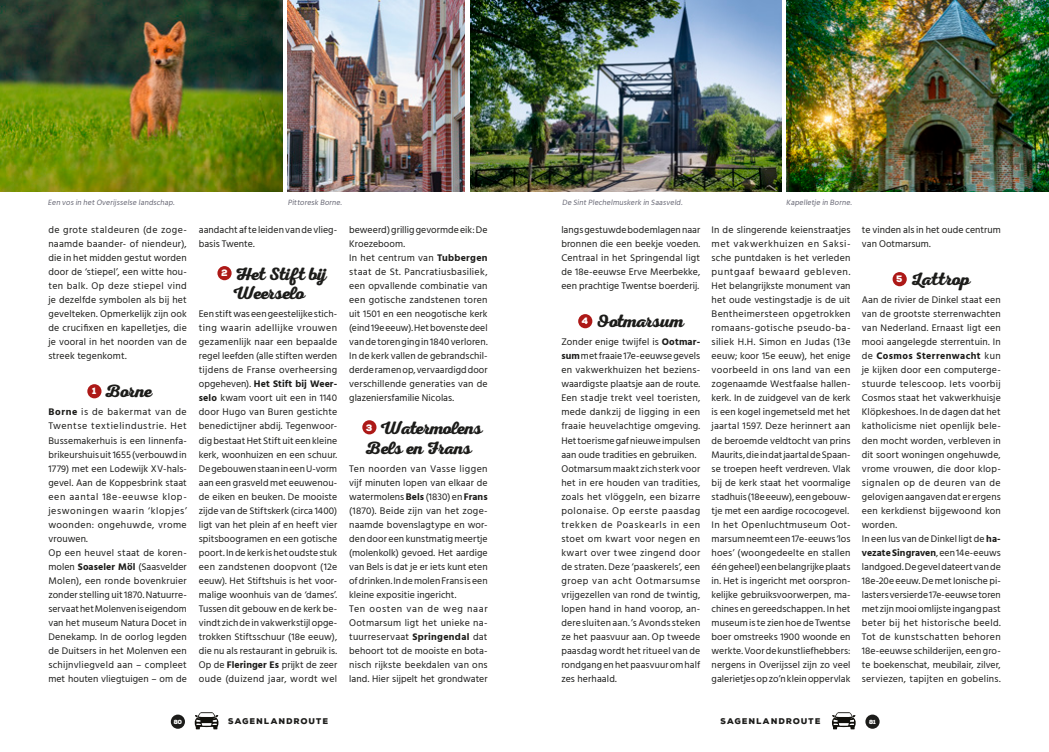
<style>
.page{position:relative;width:1049px;height:752px;background:#fff}
.page>*{position:absolute;margin:0;border:0;box-sizing:border-box;transform-origin:0 0}
.tussenkop_def{font:18px/19px "Nexa Rust Script B 00";letter-spacing:-.035em;color:#1c1c1a}
.plat_def{font:9.8px/14px "Hind Siliguri";letter-spacing:.01em;color:#1c1c1a;text-align:justify}
.plat_def-2{font:900 9px "Nexa Rust Sans";color:#fff}
.t1{font:900 8px "Nexa Rust Sans";letter-spacing:.13em;color:#1c1c1a}
.plat_def-3{font:7.8px "Hind Siliguri";color:#686875}
.t2{font:900 5.8px "Nexa Rust Sans";color:#fff}
.s1{font-weight:700}
</style>
<div class="page">
<svg style="left:194px;top:712px;width:25px;height:17px"></svg>
<svg style="left:832px;top:712px;width:24px;height:17px"></svg>
<div style="left:171px;top:714px;width:14px;height:14px;background:#1c1c1a;border-radius:50%"></div>
<div style="left:865px;top:714px;width:14px;height:14px;background:#1c1c1a;border-radius:50%"></div>
<div style="left:578px;top:314px;width:14px;height:14px;background:#ad1917;border-radius:50%"></div>
<div style="left:892px;top:272px;width:15px;height:14px;background:#ad1917;border-radius:50%"></div>
<div style="left:87px;top:384px;width:14px;height:14px;background:#ad1917;border-radius:50%"></div>
<div style="left:217px;top:266px;width:15px;height:14px;background:#ad1917;border-radius:50%"></div>
<div style="left:362px;top:420px;width:14px;height:14px;background:#ad1917;border-radius:50%"></div>
<img style="left:0;top:0;width:282px;height:191px">
<img style="left:288px;top:0;width:177px;height:191px">
<img style="left:787px;top:0;width:262px;height:191px">
<img style="left:471px;top:0;width:310px;height:191px">
<p class="plat_def-3" style="left:48px;top:197px;width:130px">Een vos in hetOverijsselse landschap.</p>
<p class="plat_def-3" style="left:288px;top:197px;width:57px">Pittoresk Borne.</p>
<p class="plat_def-3" style="left:562px;top:197px;width:123px">De SintPlechelmuskerk in Saasveld.</p>
<p class="plat_def-3" style="left:786px;top:197px;width:69px">Kapelletje in Borne.</p>
<p class="plat_def" style="left:48px;top:223px;width:140px">de grote staldeuren (de zoge&shy;naamde baander- of niendeur), die in het midden gestut worden door de ‘stiepel’, een witte hou&shy;ten balk. Op deze stiepel vind je dezelfde symbolen als bij het gevelteken. Opmerkelijk zijn ook de crucifixen en kapelletjes, die je vooral in het noorden van de streek tegenkomt.</p>
<p class="plat_def-2" style="left:92px;top:385px;width:6px">1</p>
<p class="tussenkop_def" style="left:105px;top:381px;width:48px">Borne</p>
<p class="plat_def" style="left:48px;top:405px;width:140px"><span class="s1">Borne</span> is de bakermat van de Twentse textielindustrie. Het Bussemakerhuis is een linnenfa&shy;brikeurshuis uit 1655 (verbouwd in 1779) met een Lodewijk XV-hals&shy;gevel. Aan de Koppesbrink staat een aantal 18e-eeuwse klop&shy;jeswoningen waarin ‘klopjes’ woonden: ongehuwde, vrome vrouwen.</p>
<p class="plat_def" style="left:48px;top:545px;width:140px">Op een heuvel staat de koren&shy;molen <span class="s1">Soaseler Möl</span> (Saasvelder Molen), een ronde bovenkruier zonder stelling uit 1870. Natuurre&shy;servaat het Molenven is eigendom van het museum Natura Docet in Denekamp. In de oorlog legden de Duitsers in het Molenven een schijnvliegveld aan – compleet met houten vliegtuigen – om de</p>
<p class="plat_def" style="left:199px;top:223px;width:140px">aandacht af te leiden van de vlieg&shy;basis Twente.</p>
<p class="plat_def-2" style="left:221px;top:267px;width:8px">2</p>
<p class="tussenkop_def" style="left:232px;top:264px;width:95px">Het Stift bij<br>Weerselo</p>
<p class="plat_def" style="left:199px;top:307px;width:140px">Een stift was een geestelijke stich&shy;ting waarin adellijke vrouwen gezamenlijk naar een bepaalde regel leefden (alle stiften werden tijdens de Franse overheersing opgeheven). <span class="s1">Het Stift bij Weer&shy;selo</span> kwam voort uit een in 1140 door Hugo van Buren gestichte benedictijner abdij. Tegenwoor&shy;dig bestaat Het Stift uit een kleine kerk, woonhuizen en een schuur.<br>De gebouwen staan in een U-vorm aan een grasveld met eeuwenou&shy;de eiken en beuken. De mooiste zijde van de Stiftskerk (circa 1400) ligt van het plein af en heeft vier spitsboogramen en een gotische poort. In de kerk is het oudste stuk een zandstenen doopvont (12e eeuw). Het Stiftshuis is het voor&shy;malige woonhuis van de ‘dames’.<br>Tussen dit gebouw en de kerk be&shy;vindt zich de in vakwerkstijl opge&shy;trokken Stiftsschuur (18e eeuw), die nu als restaurant in gebruik is.</p>
<p class="plat_def" style="left:199px;top:657px;width:140px">Op de <span class="s1">Fleringer Es</span> prijkt de zeer oude (duizend jaar, wordt wel</p>
<p class="plat_def" style="left:349px;top:223px;width:140px">beweerd) grillig gevormde eik: De<br>Kroezeboom.</p>
<p class="plat_def" style="left:349px;top:251px;width:140px">In het centrum van <span class="s1">Tubbergen </span>staat de St. Pancratiusbasiliek, een opvallende combinatie van een gotische zandstenen toren uit 1501 en een neogotische kerk (eind 19e eeuw). Het bovenste deel van de toren ging in 1840 verloren.<br>In de kerk vallen de gebrandschil&shy;derde ramen op, vervaardigd door verschillende generaties van de glazeniersfamilie Nicolas.</p>
<p class="plat_def-2" style="left:366px;top:421px;width:8px">3</p>
<p class="tussenkop_def" style="left:366px;top:418px;width:118px;text-indent:14px">Watermolens<br>Bels en Frans</p>
<p class="plat_def" style="left:349px;top:461px;width:140px">Ten noorden van Vasse liggen vijf minuten lopen van elkaar de watermolens <span class="s1">Bels</span> (1830) en <span class="s1">Frans </span>(1870). Beide zijn van het zoge&shy;naamde bovenslagtype en wor&shy;den door een kunstmatig meertje (molenkolk) gevoed. Het aardige van Bels is dat je er iets kunt eten of drinken. In de molen Frans is een kleine expositie ingericht.</p>
<p class="plat_def" style="left:349px;top:601px;width:140px">Ten oosten van de weg naar Ootmarsum ligt het unieke na&shy;tuurreservaat <span class="s1">Springendal</span> dat behoort tot de mooiste en bota&shy;nisch rijkste beekdalen van ons land. Hier sijpelt het grondwater</p>
<p class="plat_def" style="left:561px;top:223px;width:140px">langs gestuwde bodemlagen naar bronnen die een beekje voeden.<br>Centraal in het Springendal ligt de 18e-eeuwse Erve Meerbekke, een prachtige Twentse boerderij.</p>
<p class="plat_def-2" style="left:582px;top:315px;width:8px">4</p>
<p class="tussenkop_def" style="left:596px;top:311px;width:89px">Ootmarsum</p>
<p class="plat_def" style="left:561px;top:335px;width:140px">Zonder enige twijfel is <span class="s1">Ootmar&shy;sum</span> met fraaie 17e-eeuwse gevels en vakwerkhuizen het beziens&shy;waardigste plaatsje aan de route.<br>Een stadje trekt veel toeristen, mede dankzij de ligging in een fraaie heuvelachtige omgeving.<br>Het toerisme gaf nieuwe impulsen aan oude tradities en gebruiken.</p>
<p class="plat_def" style="left:561px;top:461px;width:140px">Ootmarsum maakt zich sterk voor het in ere houden van tradities, zoals het vlöggeln, een bizarre polonaise. Op eerste paasdag trekken de Poaskearls in een stoet om kwart voor negen en kwart over twee zingend door de straten. Deze ‘paaskerels’, een groep van acht Ootmarsumse vrijgezellen van rond de twintig, lopen hand in hand voorop, an&shy;dere sluiten aan. ’s Avonds steken ze het paasvuur aan. Op tweede paasdag wordt het ritueel van de rondgang en het paasvuur om half zes herhaald.</p>
<p class="plat_def" style="left:711px;top:223px;width:140px">In de slingerende keienstraatjes met vakwerkhuizen en Saksi&shy;sche puntdaken is het verleden puntgaaf bewaard gebleven.<br>Het belangrijkste monument van het oude vestingstadje is de uit Bentheimersteen opgetrokken romaans-gotische pseudo-ba&shy;siliek H.H. Simon en Judas (13e eeuw; koor 15e eeuw), het enige voorbeeld in ons land van een zogenaamde Westfaalse hallen&shy;kerk. In de zuidgevel van de kerk is een kogel ingemetseld met het jaartal 1597. Deze herinnert aan de beroemde veldtocht van prins Maurits, die in dat jaartal de Spaan&shy;se troepen heeft verdreven. Vlak bij de kerk staat het voormalige stadhuis (18e eeuw), een gebouw&shy;tje met een aardige rococogevel.</p>
<p class="plat_def" style="left:711px;top:517px;width:140px">In het Openluchtmuseum Oot&shy;marsum neemt een 17e-eeuws ‘los hoes’ (woongedeelte en stallen één geheel) een belangrijke plaats in. Het is ingericht met oorspron&shy;kelijke gebruiksvoorwerpen, ma&shy;chines en gereedschappen. In het museum is te zien hoe de Twentse boer omstreeks 1900 woonde en werkte. Voor de kunstliefhebbers: nergens in Overijssel zijn zo veel galerietjes op zo’n klein oppervlak</p>
<p class="plat_def" style="left:862px;top:223px;width:140px">te vinden als in het oude centrum van Ootmarsum.</p>
<p class="plat_def-2" style="left:896px;top:273px;width:8px">5</p>
<p class="tussenkop_def" style="left:910px;top:269px;width:61px">Lattrop</p>
<p class="plat_def" style="left:862px;top:293px;width:140px">Aan de rivier de Dinkel staat een van de grootste sterrenwachten van Nederland. Ernaast ligt een mooi aangelegde sterrentuin. In de <span class="s1">Cosmos Sterrenwacht</span> kun je kijken door een computerge&shy;stuurde telescoop. Iets voorbij Cosmos staat het vakwerkhuisje Klöpkeshoes. In de dagen dat het katholicisme niet openlijk bele&shy;den mocht worden, verbleven in dit soort woningen ongehuwde, vrome vrouwen, die door klop&shy;signalen op de deuren van de gelovigen aangaven dat er ergens een kerkdienst bijgewoond kon worden.</p>
<p class="plat_def" style="left:862px;top:531px;width:140px">In een lus van de Dinkel ligt de <span class="s1">ha&shy;vezate Singraven</span>, een 14e-eeuws landgoed. De gevel dateert van de 18e-20e eeuw. De met Ionische pi&shy;lasters versierde 17e-eeuwse toren met zijn mooi omlijste ingang past beter bij het historische beeld.<br>Tot de kunstschatten behoren 18e-eeuwse schilderijen, een gro&shy;te boekenschat, meubilair, zilver, serviezen, tapijten en gobelins.</p>
<p class="t2" style="left:174px;top:717px;width:10px">80</p>
<p class="t1" style="left:228px;top:715px;width:102px">SAGENLANDROUTE</p>
<p class="t1" style="left:720px;top:715px;width:102px">SAGENLANDROUTE</p>
<p class="t2" style="left:869px;top:717px;width:8px">81</p>
</div>
